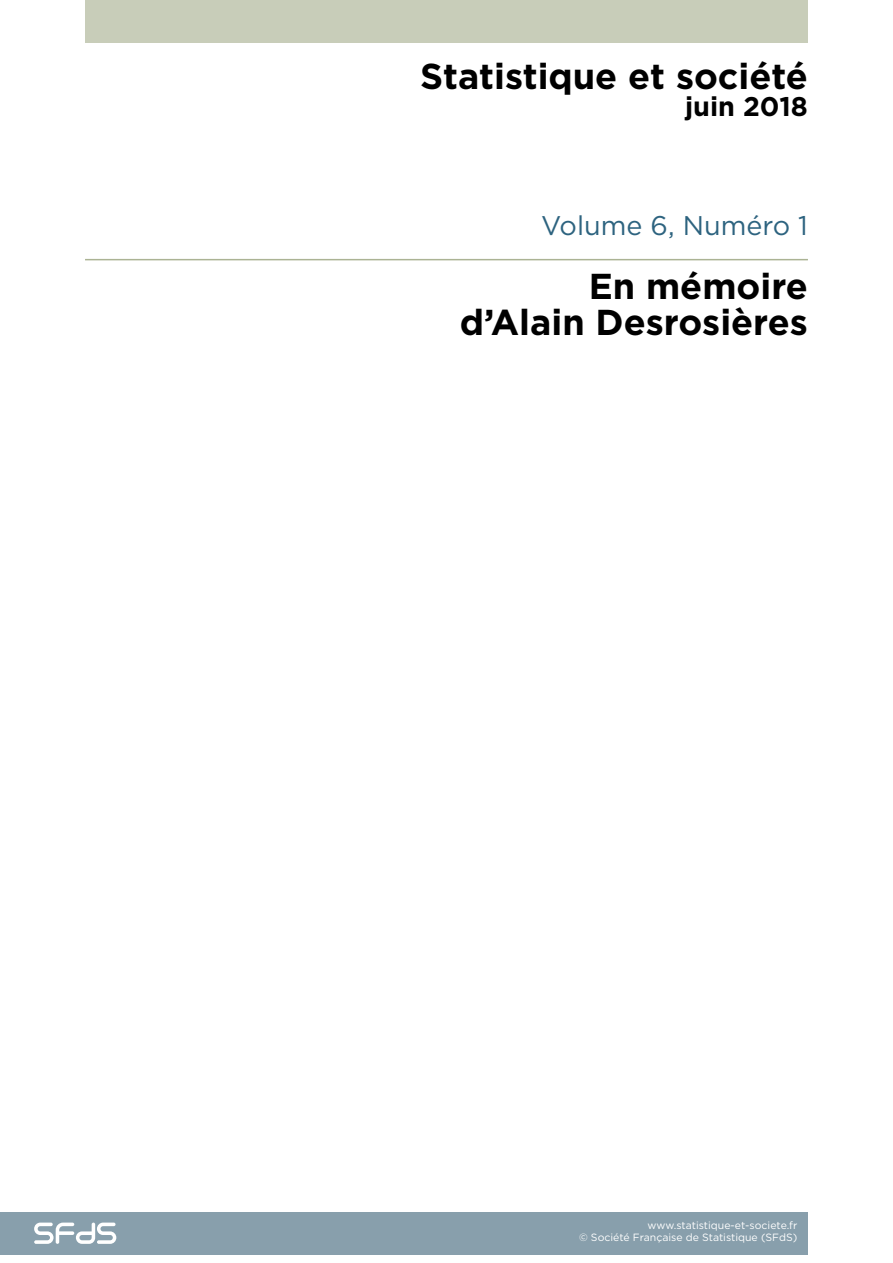
<style>
.page{position:relative;width:893px;height:1263px;background:#fff}
.page>*{position:absolute;margin:0;border:0;box-sizing:border-box;transform-origin:0 0}
.t1{font:700 36px/36px "Gotham";color:#000;text-align:right}
.t2{font:27px "Gotham";color:#2d637f}
.t3{font:700 27px "Gotham";color:#000}
.t4{font:10.5px/12.6px "Gotham";color:#fff;text-align:right}
</style>
<div class="page">
<div style="left:0;top:1212px;width:808px;height:42px;background:#889fac"></div>
<hr style="left:85px;top:259px;width:723px;height:1px;background:#abb394">
<div style="left:85px;top:0;width:723px;height:43px;background:#c8cdb9"></div>
<svg style="left:34px;top:1222px;width:82px;height:22px"></svg>
<h1 class="t1" style="left:420px;top:58px;width:389px">Statistique et société</h1>
<h2 class="t3" style="left:685px;top:89px;width:124px">juin 2018</h2>
<h2 class="t2" style="left:541px;top:208px;width:268px">Volume 6, Numéro 1</h2>
<h1 class="t1" style="left:460px;top:268px;width:350px">En mémoire d’Alain Desrosières</h1>
<p class="t4" style="left:579px;top:1218px;width:220px">www.statistique-et-societe.fr<br>© Société Française de Statistique (SFdS)</p>
</div>
